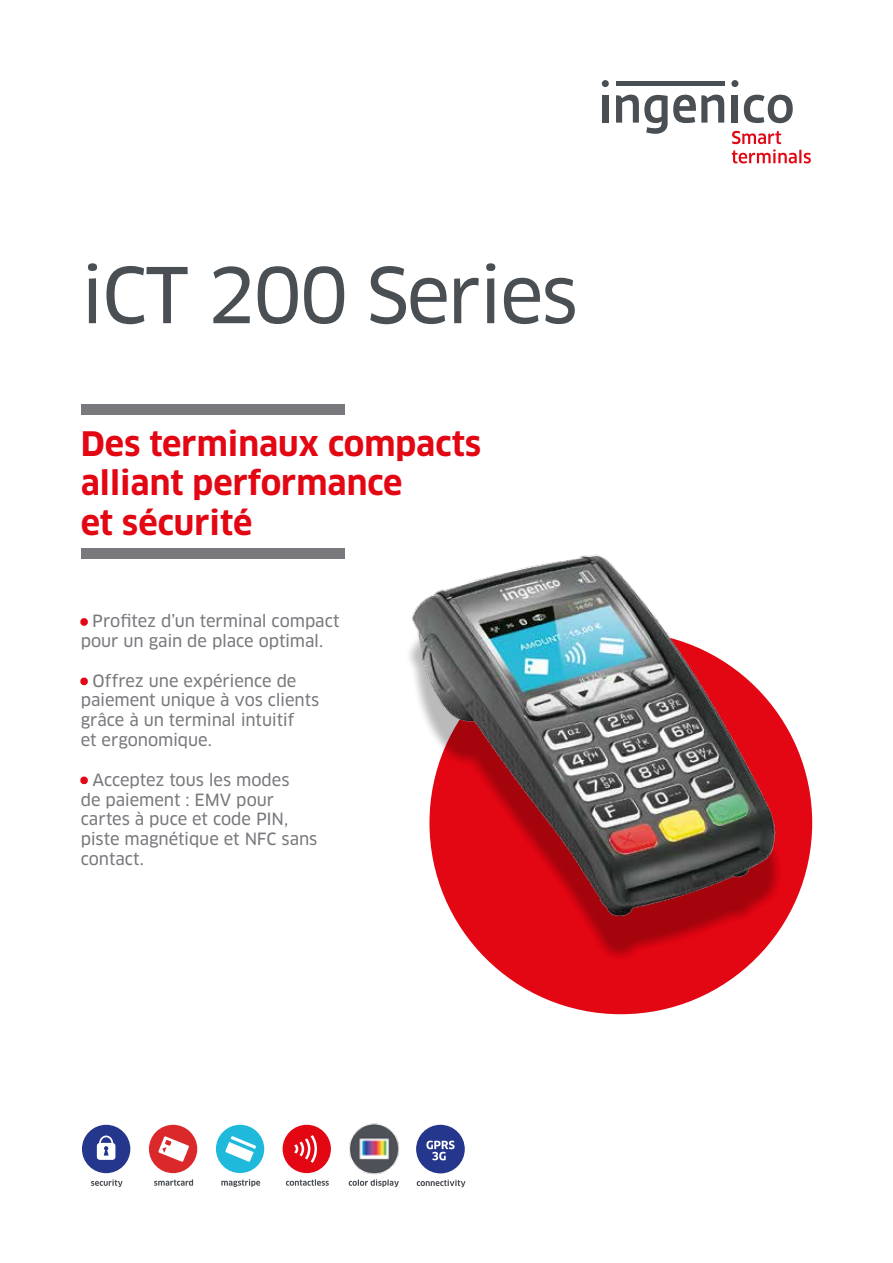
<style>
.page{position:relative;width:893px;height:1263px;background:#fff}
.page>*{position:absolute;margin:0;border:0;box-sizing:border-box;transform-origin:0 0}
.t1{font:75px "Clan OT News";letter-spacing:-.03em;color:#4a4f54}
.t2{font:700 33px/39.6px "Clan OT";color:#e30613}
.t3{font:16.5px/19.8px "Clan OT News";letter-spacing:-.005em;color:#78787d}
.s1{color:#e30613}
</style>
<div class="page">
<div style="left:429px;top:631px;width:383px;height:383px;background:#e30613;border-radius:50%"></div>
<div style="left:81px;top:404px;width:263px;height:11px;background:#78787d"></div>
<div style="left:81px;top:549px;width:263px;height:10px;background:#78787d"></div>
<div style="left:602px;top:95px;width:6px;height:28px;background:#4a4f54"></div>
<div style="left:616px;top:81px;width:108px;height:5px;background:#4a4f54"></div>
<div style="left:732px;top:95px;width:6px;height:28px;background:#4a4f54"></div>
<svg style="left:744px;top:95px;width:49px;height:28px"></svg>
<div style="left:602px;top:80px;width:7px;height:7px;background:#4a4f54;border-radius:50%"></div>
<div style="left:731px;top:80px;width:7px;height:7px;background:#4a4f54;border-radius:50%"></div>
<svg style="left:616px;top:95px;width:108px;height:39px"></svg>
<svg style="left:732px;top:131px;width:79px;height:32px"></svg>
<div style="left:149px;top:1125px;width:48px;height:48px;background:#da282b;border-radius:50%"></div>
<svg style="left:158px;top:1136px;width:31px;height:26px"></svg>
<svg style="left:154px;top:1179px;width:39px;height:7px"></svg>
<div style="left:216px;top:1125px;width:48px;height:48px;background:#1fbadb;border-radius:50%"></div>
<svg style="left:225px;top:1136px;width:31px;height:26px"></svg>
<svg style="left:221px;top:1179px;width:39px;height:8px"></svg>
<div style="left:416px;top:1125px;width:49px;height:48px;background:#25378d;border-radius:50%"></div>
<svg style="left:426px;top:1140px;width:29px;height:20px"></svg>
<svg style="left:417px;top:1179px;width:48px;height:8px"></svg>
<div style="left:283px;top:1125px;width:48px;height:48px;background:#e30613;border-radius:50%"></div>
<svg style="left:294px;top:1135px;width:23px;height:28px"></svg>
<svg style="left:286px;top:1179px;width:43px;height:7px"></svg>
<div style="left:82px;top:1125px;width:48px;height:48px;background:#25378d;border-radius:50%"></div>
<svg style="left:97px;top:1135px;width:18px;height:25px"></svg>
<svg style="left:91px;top:1179px;width:32px;height:8px"></svg>
<div style="left:404px;top:586px;width:378px;height:375px;background:#000;opacity:.15"></div>
<img style="left:404px;top:554px;width:395px;height:383px">
<svg style="left:349px;top:1179px;width:50px;height:8px"></svg>
<img style="left:349px;top:1123px;width:50px;height:52px">
<div style="left:80px;top:618px;width:8px;height:8px;border:3px solid #e30613;border-radius:50%"></div>
<div style="left:80px;top:678px;width:8px;height:7px;border:3px solid #e30613;border-radius:50%"></div>
<div style="left:80px;top:777px;width:8px;height:7px;border:3px solid #e30613;border-radius:50%"></div>
<h1 class="t1" style="left:81px;top:251px;width:499px">iCT 200 Series</h1>
<h2 class="t2" style="left:81px;top:424px;width:402px">Des terminaux compacts alliant performance<br>et sécurité</h2>
<p class="t3" style="left:81px;top:611px;width:260px"><span class="s1">•</span> Profitez d’un terminal compact pour un gain de place optimal.</p>
<p class="t3" style="left:81px;top:671px;width:240px"><span class="s1">•</span> Offrez une expérience de paiement unique à vos clients grâce à un terminal intuitif<br>et ergonomique.</p>
<p class="t3" style="left:81px;top:770px;width:238px"><span class="s1">•</span> Acceptez tous les modes<br>de paiement : EMV pour cartes à puce et code PIN, piste magnétique et NFC sans contact.</p>
</div>
